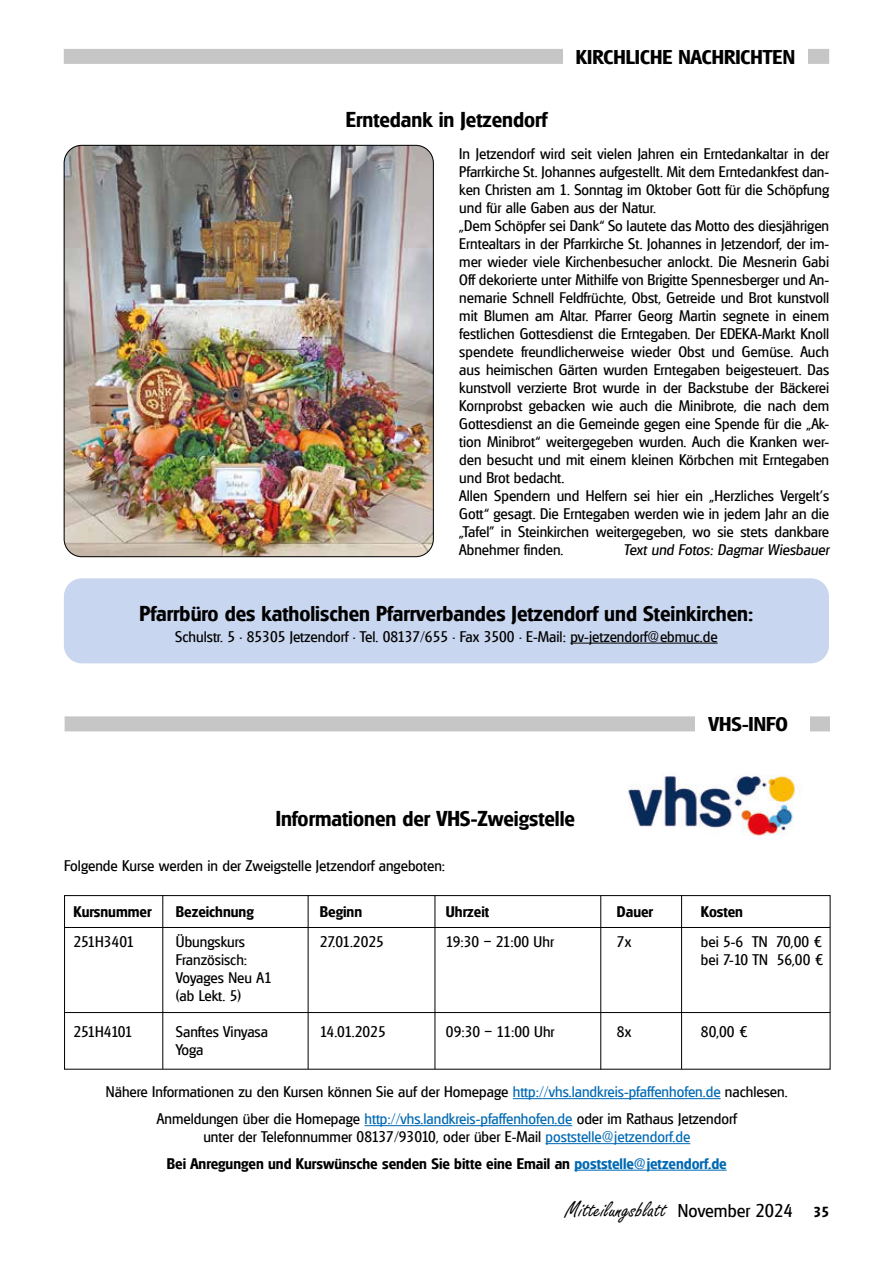
<style>
.page{position:relative;width:893px;height:1263px;background:#fff}
.page>*{position:absolute;margin:0;border:0;box-sizing:border-box;transform-origin:0 0}
.t1{font:24px "Freestyle Script";color:#000}
.t2{font:600 21px "Glasgow";color:#000}
.t3{font:600 19.5px "Glasgow";color:#000;scale:1.05 1}
.t4{font:15px/18px "Glasgow";color:#000}
.t5{font:600 15px/26.5px "Glasgow";color:#000;text-align:center}
.t6{font:italic 15px "Glasgow";color:#000}
.t7{font:15px "Glasgow";letter-spacing:-.04em;color:#000}
.s1{color:#0069b4}
.s2{font-weight:400}
.s3{font-weight:400;color:#0069b4}
.s4{font-family:"Glasgow";font-size:18px}
.s5{font-family:"Glasgow";font-weight:600;font-size:14.25px}
</style>
<div class="page">
<div style="left:64px;top:49px;width:765px;height:15px;background:#c6c6c6"></div>
<div style="left:563px;top:41px;width:245px;height:26px;background:#fff"></div>
<img style="left:64px;top:145px;width:370px;height:412px">
<div style="left:64px;top:578px;width:765px;height:85px;background:#c8d6ef;border-radius:18px"></div>
<hr style="left:570px;top:643px;width:148px;height:1px;background:#000">
<div style="left:65px;top:716px;width:765px;height:15px;background:#c6c6c6"></div>
<div style="left:696px;top:709px;width:114px;height:26px;background:#fff"></div>
<hr style="left:513px;top:1098px;width:208px;height:1px;background:#0069b4">
<hr style="left:365px;top:1125px;width:207px;height:1px;background:#0069b4">
<hr style="left:546px;top:1143px;width:144px;height:1px;background:#0069b4">
<hr style="left:574px;top:1170px;width:153px;height:1px;background:#0069b4">
<div style="left:64px;top:895px;width:766px;height:174px;border:1px solid #000"></div>
<hr style="left:162px;top:895px;width:1px;height:174px;background:#000">
<hr style="left:308px;top:895px;width:1px;height:174px;background:#000">
<hr style="left:435px;top:895px;width:1px;height:174px;background:#000">
<hr style="left:600px;top:896px;width:1px;height:173px;background:#000">
<hr style="left:681px;top:895px;width:1px;height:174px;background:#000">
<hr style="left:65px;top:927px;width:765px;height:1px;background:#000">
<hr style="left:65px;top:1012px;width:765px;height:1px;background:#000">
<img style="left:628px;top:775px;width:172px;height:61px">
<h3 class="t3" style="left:576px;top:45px;width:210px">KIRCHLICHE NACHRICHTEN</h3>
<h2 class="t2" style="left:346px;top:107px;width:203px">Erntedank in Jetzendorf</h2>
<p class="t4" style="left:459px;top:145px;width:371px">In Jetzendorf wird seit vielen Jahren ein Erntedankaltar in der Pfarrkirche St. Johannes aufgestellt. Mit dem Erntedankfest dan&shy;ken Christen am 1. Sonntag im Oktober Gott für die Schöpfung und für alle Gaben aus der Natur.<br>„Dem Schöpfer sei Dank“ So lautete das Motto des diesjährigen Erntealtars in der Pfarrkirche St. Johannes in Jetzendorf, der im&shy;mer wieder viele Kirchenbesucher anlockt. Die Mesnerin Gabi Off dekorierte unter Mithilfe von Brigitte Spennesberger und An&shy;nemarie Schnell Feldfrüchte, Obst, Getreide und Brot kunstvoll mit Blumen am Altar. Pfarrer Georg Martin segnete in einem festlichen Gottesdienst die Erntegaben. Der EDEKA-Markt Knoll spendete freundlicherweise wieder Obst und Gemüse. Auch aus heimischen Gärten wurden Erntegaben beigesteuert. Das kunstvoll verzierte Brot wurde in der Backstube der Bäckerei Kornprobst gebacken wie auch die Minibrote, die nach dem Gottesdienst an die Gemeinde gegen eine Spende für die „Ak&shy;tion Minibrot“ weitergegeben wurden. Auch die Kranken wer&shy;den besucht und mit einem kleinen Körbchen mit Erntegaben und Brot bedacht.<br>Allen Spendern und Helfern sei hier ein „Herzliches Vergelt’s Gott“ gesagt. Die Erntegaben werden wie in jedem Jahr an die „Tafel” in Steinkirchen weitergegeben, wo sie stets dankbare Abnehmer finden.</p>
<p class="t6" style="left:624px;top:541px;width:207px">Text und Fotos: Dagmar Wiesbauer</p>
<h2 class="t2" style="left:140px;top:600px;width:615px">Pfarrbüro des katholischen Pfarrverbandes Jetzendorf und Steinkirchen:</h2>
<p class="t4" style="left:175px;top:627px;width:544px">Schulstr. 5 • 85305 Jetzendorf • Tel. 08137/655 • Fax 3500 • E-Mail: pv-jetzendorf@ebmuc.de</p>
<h2 class="t2" style="left:276px;top:806px;width:301px">Informationen der VHS-Zweigstelle</h2>
<p class="t4" style="left:64px;top:857px;width:383px">Folgende Kurse werden in der Zweigstelle Jetzendorf angeboten:</p>
<h3 class="t3" style="left:709px;top:712px;width:77px">VHS-INFO</h3>
<p class="t5" style="left:73px;top:897px;width:80px">Kursnummer</p>
<p class="t5" style="left:176px;top:897px;width:79px">Bezeichnung</p>
<p class="t5" style="left:320px;top:897px;width:44px">Beginn</p>
<p class="t5" style="left:446px;top:897px;width:45px">Uhrzeit</p>
<p class="t5" style="left:617px;top:897px;width:38px">Dauer</p>
<p class="t5" style="left:701px;top:897px;width:44px">Kosten</p>
<p class="t4" style="left:73px;top:933px;width:62px">251H3401</p>
<p class="t4" style="left:176px;top:933px;width:71px">Übungskurs</p>
<p class="t4" style="left:320px;top:933px;width:65px">27.01.2025</p>
<p class="t4" style="left:446px;top:933px;width:110px">19:30 – 21:00 Uhr</p>
<p class="t4" style="left:617px;top:933px;width:16px">7x</p>
<p class="t4" style="left:701px;top:933px;width:123px">bei 5-6 TN 70,00 €</p>
<p class="t4" style="left:176px;top:951px;width:73px">Französisch:</p>
<p class="t4" style="left:701px;top:951px;width:124px">bei 7-10 TN 56,00 €</p>
<p class="t4" style="left:176px;top:969px;width:97px">Voyages Neu A1 (ab Lekt. 5)</p>
<p class="t7" style="left:73px;top:1023px;width:61px">251H4101</p>
<p class="t4" style="left:176px;top:1023px;width:94px">Sanftes Vinyasa</p>
<p class="t4" style="left:320px;top:1023px;width:67px">14.01.2025</p>
<p class="t4" style="left:446px;top:1023px;width:110px">09:30 – 11:00 Uhr</p>
<p class="t4" style="left:617px;top:1023px;width:16px">8x</p>
<p class="t4" style="left:701px;top:1023px;width:48px">80,00 €</p>
<p class="t4" style="left:176px;top:1041px;width:29px">Yoga</p>
<p class="t4" style="left:106px;top:1078px;width:683px;line-height:27px;text-align:center">Nähere Informationen zu den Kursen können Sie auf der Homepage <span class="s1">http://vhs.landkreis-pfaffenhofen.de</span> nachlesen.<br>Anmeldungen über die Homepage <span class="s1">http://vhs.landkreis-pfaffenhofen.de</span> oder im Rathaus Jetzendorf</p>
<p class="t5" style="left:167px;top:1123px;width:561px"><span class="s2">unter der Telefonnummer 08137/93010, oder über E-Mail</span> <span class="s3">poststelle@jetzendorf.de<br></span>Bei Anregungen und Kurswünsche senden Sie bitte eine Email an <span class="s1">poststelle@jetzendorf.de</span></p>
<h1 class="t1" style="left:565px;top:1201px;width:265px">Mitteilungsblatt <span class="s4">November 2024</span> <span class="s5">35</span></h1>
</div>
